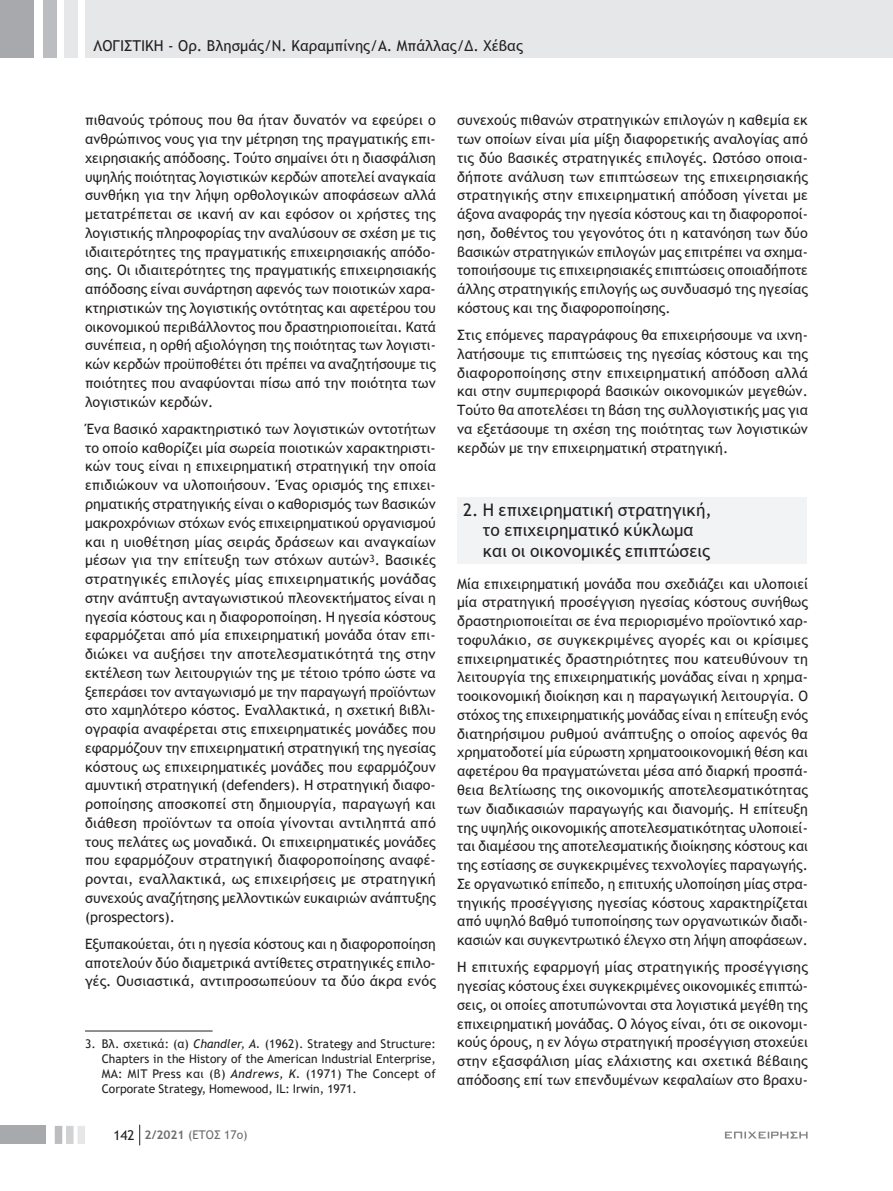
<style>
.page{position:relative;width:893px;height:1191px;background:#fff}
.page>*{position:absolute;margin:0;border:0;box-sizing:border-box;transform-origin:0 0}
._08_Title_1{font:17.25px/20.7px "Trebuchet MS";color:#231f20}
.t1{font:15px "Trebuchet MS";color:#231f20}
._10_Body_Text{font:14.25px/18.8px "Trebuchet MS";color:#231f20;text-align:justify}
.t2{font:13.5px "Trebuchet MS";color:#231f20}
._12_Yposimeiosi{font:12px/15px "Trebuchet MS";color:#231f20;text-align:justify}
.t3{font:12px "Trebuchet MS";color:#6c6d70}
.s1{font-style:italic}
.s2{font-weight:700}
</style>
<div class="page">
<svg style="left:139px;top:1125px;width:1px;height:20px"></svg>
<div style="left:78px;top:1125px;width:7px;height:19px;background:#e6e7e9"></div>
<div style="left:66px;top:1125px;width:8px;height:19px;background:#d1d2d4"></div>
<div style="left:55px;top:1125px;width:7px;height:19px;background:#bcbdc0"></div>
<div style="left:0;top:1125px;width:46px;height:19px;background:#a8a9ad"></div>
<svg style="left:725px;top:1131px;width:83px;height:7px"></svg>
<div style="left:64px;top:0;width:13px;height:58px;background:#e6e7e9"></div>
<div style="left:44px;top:0;width:13px;height:58px;background:#bcbdc0"></div>
<div style="left:0;top:0;width:34px;height:58px;background:#a8a9ad"></div>
<div style="left:85px;top:0;width:808px;height:58px;background:#e6e7e9"></div>
<hr style="left:85px;top:1030px;width:128px;height:1px;background:#231f20">
<div style="left:457px;top:497px;width:349px;height:66px;background:#f2f3f4"></div>
<p class="t1" style="left:94px;top:36px;width:431px">ΛΟΓΙΣΤΙΚΗ - Ορ. Βλησμάς/Ν. Καραμπίνης/Α. Μπάλλας/Δ. Χέβας</p>
<p class="_10_Body_Text" style="left:85px;top:111px;width:352px">πιθανούς τρόπους που θα ήταν δυνατόν να εφεύρει o ανθρώπινος νους για την μέτρηση της πραγματικής επι&shy;χειρησιακής απόδοσης. Τούτο σημαίνει ότι η διασφάλιση υψηλής ποιότητας λογιστικών κερδών αποτελεί αναγκαία συνθήκη για την λήψη ορθολογικών αποφάσεων αλλά μετατρέπεται σε ικανή αν και εφόσον οι χρήστες της λογιστικής πληροφορίας την αναλύσουν σε σχέση με τις ιδιαιτερότητες της πραγματικής επιχειρησιακής απόδο&shy;σης. Οι ιδιαιτερότητες της πραγματικής επιχειρησιακής απόδοσης είναι συνάρτηση αφενός των ποιοτικών χαρα&shy;κτηριστικών της λογιστικής οντότητας και αφετέρου του οικονομικού περιβάλλοντος που δραστηριοποιείται. Κατά συνέπεια, η ορθή αξιολόγηση της ποιότητας των λογιστι&shy;κών κερδών προϋποθέτει ότι πρέπει να αναζητήσουμε τις ποιότητες που αναφύονται πίσω από την ποιότητα των λογιστικών κερδών.</p>
<p class="_10_Body_Text" style="left:85px;top:419px;width:352px">Ένα βασικό χαρακτηριστικό των λογιστικών οντοτήτων το οποίο καθορίζει μία σωρεία ποιοτικών χαρακτηριστι&shy;κών τους είναι η επιχειρηματική στρατηγική την οποία επιδιώκουν να υλοποιήσουν. Ένας ορισμός της επιχει&shy;ρηματικής στρατηγικής είναι ο καθορισμός των βασικών μακροχρόνιων στόχων ενός επιχειρηματικού οργανισμού και η υιοθέτηση μίας σειράς δράσεων και αναγκαίων μέσων για την επίτευξη των στόχων αυτών<sup>3</sup>. Βασικές στρατηγικές επιλογές μίας επιχειρηματικής μονάδας στην ανάπτυξη ανταγωνιστικού πλεονεκτήματος είναι η ηγεσία κόστους και η διαφοροποίηση. Η ηγεσία κόστους εφαρμόζεται από μία επιχειρηματική μονάδα όταν επι&shy;διώκει να αυξήσει την αποτελεσματικότητά της στην εκτέλεση των λειτουργιών της με τέτοιο τρόπο ώστε να ξεπεράσει τον ανταγωνισμό με την παραγωγή προϊόντων στο χαμηλότερο κόστος. Εναλλακτικά, η σχετική βιβλι&shy;ογραφία αναφέρεται στις επιχειρηματικές μονάδες που εφαρμόζουν την επιχειρηματική στρατηγική της ηγεσίας κόστους ως επιχειρηματικές μονάδες που εφαρμόζουν αμυντική στρατηγική (defenders). Η στρατηγική διαφο&shy;ροποίησης αποσκοπεί στη δημιουργία, παραγωγή και διάθεση προϊόντων τα οποία γίνονται αντιληπτά από τους πελάτες ως μοναδικά. Οι επιχειρηματικές μονάδες που εφαρμόζουν στρατηγική διαφοροποίησης αναφέ&shy;ρονται, εναλλακτικά, ως επιχειρήσεις με στρατηγική συνεχούς αναζήτησης μελλοντικών ευκαιριών ανάπτυξης (prospectors).</p>
<p class="_10_Body_Text" style="left:85px;top:934px;width:352px">Εξυπακούεται, ότι η ηγεσία κόστους και η διαφοροποίηση αποτελούν δύο διαμετρικά αντίθετες στρατηγικές επιλο&shy;γές. Ουσιαστικά, αντιπροσωπεύουν τα δύο άκρα ενός</p>
<p class="_12_Yposimeiosi" style="left:102px;top:1036px;width:336px;text-indent:-17px">3. Βλ. σχετικά: (α) <span class="s1">Chandler, A.</span> (1962). Strategy and Structure:<br>Chapters in the History of the American Industrial Enterprise, MA: MIT Press και (β) <span class="s1">Andrews, K.</span> (1971) The Concept of Corporate Strategy, Homewood, IL: Irwin, 1971.</p>
<p class="t2" style="left:113px;top:1126px;width:23px">142</p>
<p class="t3" style="left:145px;top:1127px;width:104px"><span class="s2">2/2021</span> (ΕΤΟΣ 17ο)</p>
<p class="_10_Body_Text" style="left:457px;top:111px;width:352px">συνεχούς πιθανών στρατηγικών επιλογών η καθεμία εκ των οποίων είναι μία μίξη διαφορετικής αναλογίας από τις δύο βασικές στρατηγικές επιλογές. Ωστόσο οποια&shy;δήποτε ανάλυση των επιπτώσεων της επιχειρησιακής στρατηγικής στην επιχειρηματική απόδοση γίνεται με άξονα αναφοράς την ηγεσία κόστους και τη διαφοροποί&shy;ηση, δοθέντος του γεγονότος ότι η κατανόηση των δύο βασικών στρατηγικών επιλογών μας επιτρέπει να σχημα&shy;τοποιήσουμε τις επιχειρησιακές επιπτώσεις οποιαδήποτε άλλης στρατηγικής επιλογής ως συνδυασμό της ηγεσίας κόστους και της διαφοροποίησης.</p>
<p class="_10_Body_Text" style="left:457px;top:326px;width:352px">Στις επόμενες παραγράφους θα επιχειρήσουμε να ιχνη&shy;λατήσουμε τις επιπτώσεις της ηγεσίας κόστους και της διαφοροποίησης στην επιχειρηματική απόδοση αλλά και στην συμπεριφορά βασικών οικονομικών μεγεθών.<br>Τούτο θα αποτελέσει τη βάση της συλλογιστικής μας για να εξετάσουμε τη σχέση της ποιότητας των λογιστικών κερδών με την επιχειρηματική στρατηγική.</p>
<p class="_08_Title_1" style="left:483px;top:499px;width:230px;text-indent:-20px">2. Η επιχειρηματική στρατηγική, το επιχειρηματικό κύκλωμα και οι οικονομικές επιπτώσεις</p>
<p class="_10_Body_Text" style="left:457px;top:574px;width:352px">Μία επιχειρηματική μονάδα που σχεδιάζει και υλοποιεί μία στρατηγική προσέγγιση ηγεσίας κόστους συνήθως δραστηριοποιείται σε ένα περιορισμένο προϊοντικό χαρ&shy;τοφυλάκιο, σε συγκεκριμένες αγορές και οι κρίσιμες επιχειρηματικές δραστηριότητες που κατευθύνουν τη λειτουργία της επιχειρηματικής μονάδας είναι η χρημα&shy;τοοικονομική διοίκηση και η παραγωγική λειτουργία. Ο στόχος της επιχειρηματικής μονάδας είναι η επίτευξη ενός διατηρήσιμου ρυθμού ανάπτυξης ο οποίος αφενός θα χρηματοδοτεί μία εύρωστη χρηματοοικονομική θέση και αφετέρου θα πραγματώνεται μέσα από διαρκή προσπά&shy;θεια βελτίωσης της οικονομικής αποτελεσματικότητας των διαδικασιών παραγωγής και διανομής. Η επίτευξη της υψηλής οικονομικής αποτελεσματικότητας υλοποιεί&shy;ται διαμέσου της αποτελεσματικής διοίκησης κόστους και της εστίασης σε συγκεκριμένες τεχνολογίες παραγωγής.<br>Σε οργανωτικό επίπεδο, η επιτυχής υλοποίηση μίας στρα&shy;τηγικής προσέγγισης ηγεσίας κόστους χαρακτηρίζεται από υψηλό βαθμό τυποποίησης των οργανωτικών διαδι&shy;κασιών και συγκεντρωτικό έλεγχο στη λήψη αποφάσεων.</p>
<p class="_10_Body_Text" style="left:457px;top:957px;width:352px">Η επιτυχής εφαρμογή μίας στρατηγικής προσέγγισης ηγεσίας κόστους έχει συγκεκριμένες οικονομικές επιπτώ&shy;σεις, οι οποίες αποτυπώνονται στα λογιστικά μεγέθη της επιχειρηματική μονάδας. Ο λόγος είναι, ότι σε οικονομι&shy;κούς όρους, η εν λόγω στρατηγική προσέγγιση στοχεύει στην εξασφάλιση μίας ελάχιστης και σχετικά βέβαιης απόδοσης επί των επενδυμένων κεφαλαίων στο βραχυ-</p>
</div>
